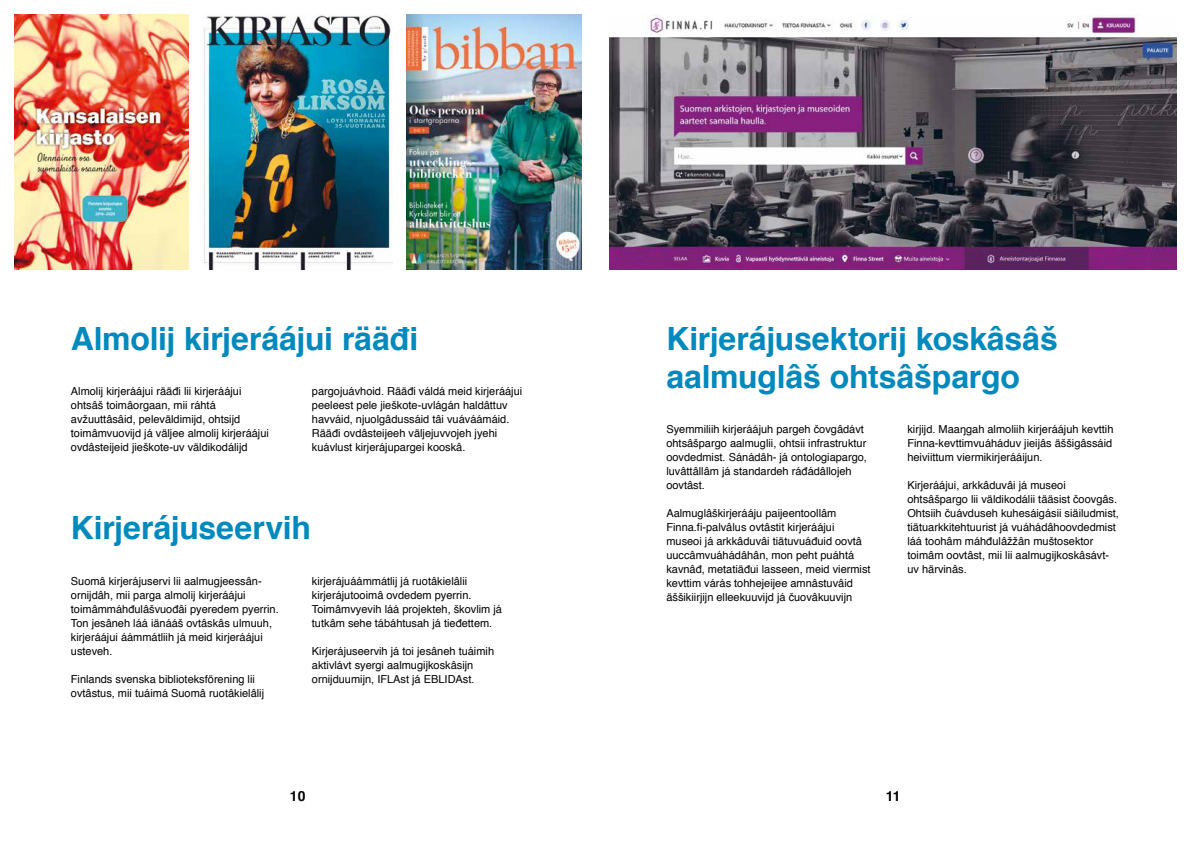
<style>
.page{position:relative;width:1191px;height:842px;background:#fff}
.page>*{position:absolute;margin:0;border:0;box-sizing:border-box;transform-origin:0 0}
.leipis{font:700 32px "Helvetica";letter-spacing:-.005em;color:#0089bd}
.Otsikko{font:700 32px "Helvetica";letter-spacing:-.01em;color:#0089bd}
.t1{font:700 14px "Helvetica";color:#000}
.leipis-2{font:11px/14px "Helvetica";color:#000}
</style>
<div class="page">
<img style="left:14px;top:14px;width:175px;height:255px">
<img style="left:204px;top:14px;width:189px;height:255px">
<img style="left:407px;top:14px;width:174px;height:255px">
<img style="left:609px;top:14px;width:567px;height:255px">
<h2 class="Otsikko" style="left:71px;top:313px;width:349px">Almolij kirjeráájui rääđi</h2>
<p class="leipis" style="left:666px;top:313px;width:393px">Kirjerájusektorij koskâsâš</p>
<p class="leipis-2" style="left:71px;top:385px;width:172px">Almolij kirjeráájui rääđi lii kirjeráájui</p>
<p class="leipis" style="left:666px;top:351px;width:355px">aalmuglâš ohtsâšpargo</p>
<p class="leipis-2" style="left:312px;top:385px;width:212px">pargojuávhoid. Rääđi váldá meid kirjeráájui peeleest pele jieškote-uvlágán haldâttuv havváid, njuolgâdussáid tâi vuáváámáid.<br>Rääđi ovdâsteijeeh väljejuvvojeh jyehi kuávlust kirjerájupargei kooskâ.</p>
<p class="leipis-2" style="left:71px;top:399px;width:200px">ohtsâš toimâorgaan, mii ráhtá avžuuttâsâid, peleväldimijd, ohtsijd toimâmvuovijd já väljee almolij kirjeráájui ovdâsteijeid jieškote-uv väldikodálijd</p>
<p class="leipis-2" style="left:666px;top:422px;width:202px">Syemmiliih kirjeráájuh pargeh čovgâdávt ohtsâšpargo aalmuglii, ohtsii infrastruktur oovdedmist. Sánádâh- já ontologiapargo, luvâttâllâm já standardeh ráđádâllojeh oovtâst.</p>
<p class="leipis-2" style="left:666px;top:506px;width:206px">Aalmuglâškirjerááju paijeentoollâm Finna.fi-palvâlus ovtâstit kirjeráájui museoi já arkkâduvâi tiätuvuáđuid oovtâ uuccâmvuáhádâhân, mon peht puáhtá kavnâđ, metatiäđui lasseen, meid viermist kevttim várás tohhejeijee amnâstuvâid äššikiirjijn elleekuuvijd já čuovâkuuvijn</p>
<p class="leipis-2" style="left:907px;top:422px;width:208px;text-align:justify">kirjijd. Maaŋgah almoliih kirjeráájuh kevttih Finna-kevttimvuáháduv jieijâs äššigâssáid heiviittum viermikirjerááijun.</p>
<p class="leipis-2" style="left:907px;top:478px;width:213px">Kirjeráájui, arkkâduvâi já museoi ohtsâšpargo lii väldikodálii tääsist čoovgâs.<br>Ohtsiih čuávduseh kuhesáigásii siäiludmist, tiätuarkkitehtuurist já vuáhádâhoovdedmist láá toohâm máhđulâžžân muštosektor toimâm oovtâst, mii lii aalmugijkoskâsávt&shy;uv härvinâs.</p>
<p class="leipis" style="left:71px;top:502px;width:241px">Kirjerájuseervih</p>
<p class="leipis-2" style="left:71px;top:574px;width:209px">Suomâ kirjerájuservi lii aalmugjeessân&shy;ornijdâh, mii parga almolij kirjeráájui toimâmmáhđulâšvuođâi pyeredem pyerrin.<br>Ton jesâneh láá iänááš ovtâskâs ulmuuh, kirjeráájui áámmátliih já meid kirjeráájui usteveh.</p>
<p class="leipis-2" style="left:71px;top:672px;width:195px">Finlands svenska biblioteksförening lii ovtâstus, mii tuáimá Suomâ ruotâkielâlij</p>
<p class="leipis-2" style="left:312px;top:574px;width:192px">kirjerájuáámmátlij já ruotâkielâlii kirjerájutooimâ ovdedem pyerrin.<br>Toimâmvyevih láá projekteh, škovlim já tutkâm sehe tábáhtusah já tieđettem.</p>
<p class="leipis-2" style="left:312px;top:644px;width:184px">Kirjerájuseervih já toi jesâneh tuáimih aktivlávt syergi aalmugijkoskâsijn ornijduumijn, IFLAst já EBLIDAst.</p>
<p class="t1" style="left:290px;top:785px;width:17px">10</p>
<p class="t1" style="left:886px;top:785px;width:16px">11</p>
</div>
